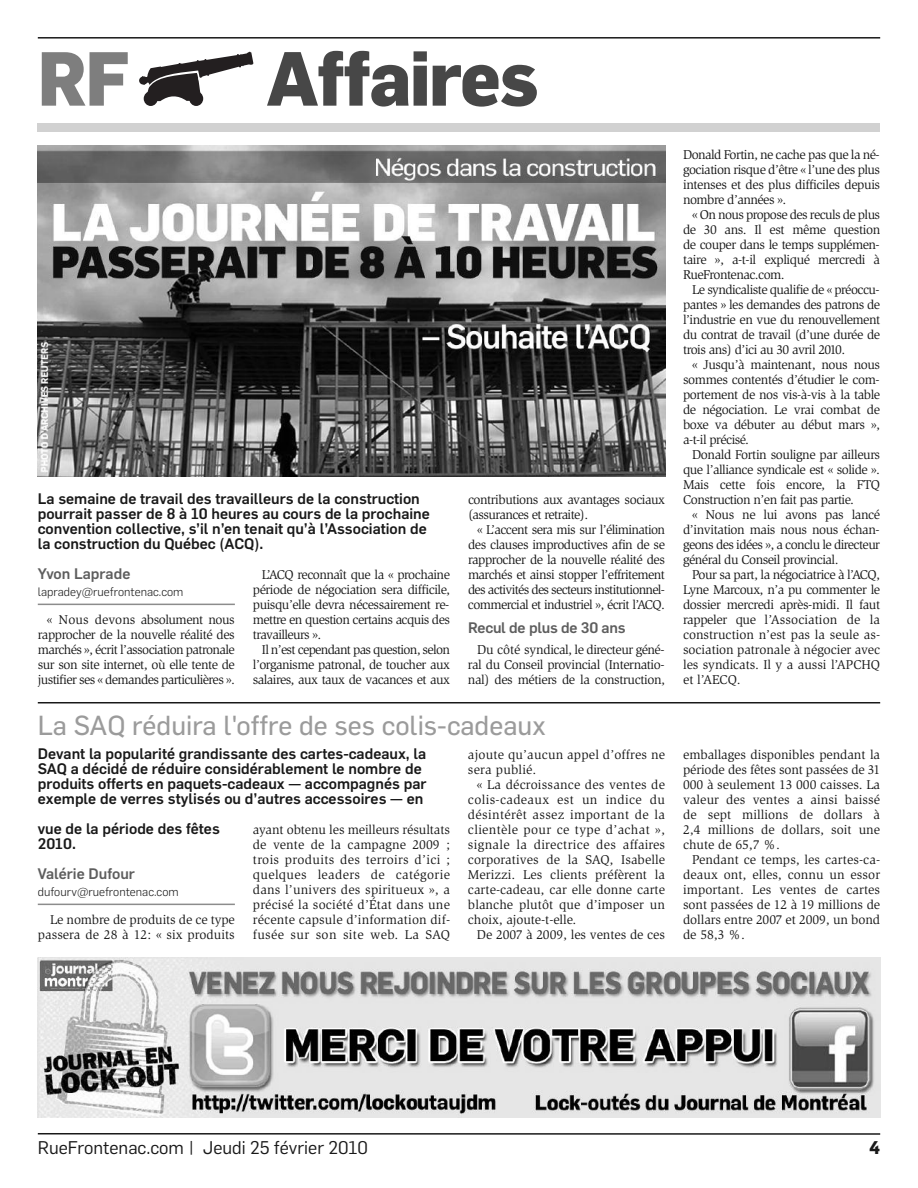
<style>
.page{position:relative;width:918px;height:1188px;background:#fff}
.page>*{position:absolute;margin:0;border:0;box-sizing:border-box;transform-origin:0 0}
.t1{font:800 75px "Flama";letter-spacing:-.02em;color:#474747;scale:.95 1}
.t2{font:800 75px "Flama";color:#7e7e7e;scale:.95 1}
.t3{font:27px "Flama Basic";color:#9b9b9b}
.t4{font:18px "Flama";color:#191919}
.t5{font:700 18px "Flama";color:#191919}
.t6{font:500 15px/15px "Flama";color:#191919}
.t7{font:500 15px "Flama";color:#5e5e5e}
.t8{font:13.2px/15px "Slimbach Std";letter-spacing:-.03em;color:#191919;text-align:justify}
.t9{font:13.2px/15px "Slimbach Std";letter-spacing:-.01em;color:#191919;text-align:right}
.t10{font:13.2px/15px "Slimbach Std";letter-spacing:.015em;color:#191919}
.t11{font:13.2px "Slimbach Std";letter-spacing:-.005em;color:#191919}
.t12{font:300 12px "Flama";color:#191919}
</style>
<div class="page">
<hr style="left:38px;top:604px;width:197px;height:1px;background:#8c8c8c">
<hr style="left:38px;top:904px;width:197px;height:1px;background:#8c8c8c">
<div style="left:189px;top:91px;width:14px;height:15px;background:#231f20;border-radius:50%"></div>
<div style="left:144px;top:91px;width:14px;height:15px;background:#231f20;border-radius:50%"></div>
<svg style="left:139px;top:52px;width:114px;height:49px"></svg>
<hr style="left:38px;top:1133px;width:842px;height:2px;background:#191919">
<hr style="left:38px;top:37px;width:842px;height:2px;background:#191919">
<div style="left:38px;top:123px;width:842px;height:9px;background:#d1d1d1"></div>
<img style="left:38px;top:146px;width:627px;height:330px">
<hr style="left:38px;top:702px;width:842px;height:1px;background:#191919">
<img style="left:38px;top:957px;width:842px;height:161px">
<h1 class="t2" style="left:38px;top:44px;width:98px">RF</h1>
<h1 class="t1" style="left:266px;top:44px;width:288px">Affaires</h1>
<p class="t6" style="left:38px;top:492px;width:394px">La semaine de travail des travailleurs de la construction pourrait passer de 8 à 10 heures au cours de la prochaine convention collective, s’il n’en tenait qu’à l’Association de la construction du Québec (ACQ).</p>
<p class="t7" style="left:38px;top:567px;width:94px">Yvon Laprade</p>
<p class="t12" style="left:38px;top:586px;width:147px">lapradey@ruefrontenac.com</p>
<p class="t8" style="left:38px;top:613px;width:199px;text-indent:9px">« Nous devons absolument nous rapprocher de la nouvelle réalité des marchés », écrit l’association patronale sur son site internet, où elle tente de justifier ses « demandes particulières ».</p>
<p class="t8" style="left:253px;top:568px;width:199px;text-indent:9px">L’ACQ reconnaît que la « prochaine période de négociation sera difficile, puisqu’elle devra nécessairement re&shy;mettre en question certains acquis des travailleurs ».</p>
<p class="t8" style="left:253px;top:643px;width:199px;text-indent:9px">Il n’est cependant pas question, selon l’organisme patronal, de toucher aux salaires, aux taux de vacances et aux</p>
<p class="t8" style="left:468px;top:493px;width:199px">contributions aux avantages sociaux (assurances et retraite).</p>
<p class="t8" style="left:468px;top:523px;width:199px;text-indent:9px">« L’accent sera mis sur l’élimination des clauses improductives afin de se rapprocher de la nouvelle réalité des marchés et ainsi stopper l’effritement des activités des secteurs institutionnel&shy;commercial et industriel », écrit l’ACQ.</p>
<p class="t7" style="left:468px;top:621px;width:159px">Recul de plus de 30 ans</p>
<p class="t8" style="left:468px;top:643px;width:199px;text-indent:9px">Du côté syndical, le directeur géné&shy;ral du Conseil provincial (Internatio&shy;nal) des métiers de la construction,</p>
<h2 class="t3" style="left:38px;top:712px;width:509px">La SAQ réduira l'offre de ses colis-cadeaux</h2>
<p class="t6" style="left:38px;top:747px;width:390px">Devant la popularité grandissante des cartes-cadeaux, la SAQ a décidé de réduire considérablement le nombre de produits offerts en paquets-cadeaux — accompagnés par exemple de verres stylisés ou d’autres accessoires — en</p>
<p class="t6" style="left:38px;top:822px;width:184px">vue de la période des fêtes<br>2010.</p>
<p class="t7" style="left:38px;top:867px;width:99px">Valérie Dufour</p>
<p class="t12" style="left:38px;top:886px;width:142px">dufourv@ruefrontenac.com</p>
<p class="t9" style="left:38px;top:913px;width:199px">Le nombre de produits de ce type passera de 28 à 12: « six produits</p>
<p class="t8" style="left:253px;top:823px;width:199px">ayant obtenu les meilleurs résultats de vente de la campagne 2009 ; trois produits des terroirs d’ici ; quelques leaders de catégorie dans l’univers des spiritueux », a précisé la société d’État dans une récente capsule d’information dif&shy;fusée sur son site web. La SAQ</p>
<p class="t10" style="left:468px;top:748px;width:199px">ajoute qu’aucun appel d’offres ne sera publié.</p>
<p class="t8" style="left:468px;top:778px;width:199px;text-indent:9px">« La décroissance des ventes de colis-cadeaux est un indice du désintérêt assez important de la clientèle pour ce type d’achat », signale la directrice des affaires corporatives de la SAQ, Isabelle Merizzi. Les clients préfèrent la carte-cadeau, car elle donne carte blanche plutôt que d’imposer un choix, ajoute-t-elle.</p>
<p class="t11" style="left:477px;top:930px;width:190px">De 2007 à 2009, les ventes de ces</p>
<p class="t8" style="left:683px;top:148px;width:199px">Donald Fortin, ne cache pas que la né&shy;gociation risque d’être « l’une des plus intenses et des plus difficiles depuis nombre d’années ».</p>
<p class="t8" style="left:683px;top:208px;width:199px;text-indent:9px">« On nous propose des reculs de plus de 30 ans. Il est même question de couper dans le temps supplémen&shy;taire », a-t-il expliqué mercredi à RueFrontenac.com.</p>
<p class="t8" style="left:683px;top:283px;width:199px;text-indent:9px">Le syndicaliste qualifie de « préoccu&shy;pantes » les demandes des patrons de l’industrie en vue du renouvellement du contrat de travail (d’une durée de trois ans) d’ici au 30 avril 2010.</p>
<p class="t8" style="left:683px;top:358px;width:199px;text-indent:9px">« Jusqu’à maintenant, nous nous sommes contentés d’étudier le com&shy;portement de nos vis-à-vis à la table de négociation. Le vrai combat de boxe va débuter au début mars », a-t-il précisé.</p>
<p class="t8" style="left:683px;top:448px;width:199px;text-indent:9px">Donald Fortin souligne par ailleurs que l’alliance syndicale est « solide ».<br>Mais cette fois encore, la FTQ Construction n’en fait pas partie.</p>
<p class="t8" style="left:683px;top:508px;width:199px;text-indent:9px">« Nous ne lui avons pas lancé d’invitation mais nous nous échan&shy;geons des idées », a conclu le directeur général du Conseil provincial.</p>
<p class="t8" style="left:683px;top:568px;width:199px;text-indent:9px">Pour sa part, la négociatrice à l’ACQ, Lyne Marcoux, n’a pu commenter le dossier mercredi après-midi. Il faut rappeler que l’Association de la construction n’est pas la seule as&shy;sociation patronale à négocier avec les syndicats. Il y a aussi l’APCHQ et l’AECQ.</p>
<p class="t8" style="left:683px;top:748px;width:199px">emballages disponibles pendant la période des fêtes sont passées de 31<br>000 à seulement 13 000 caisses. La valeur des ventes a ainsi baissé de sept millions de dollars à 2,4 millions de dollars, soit une chute de 65,7 %.</p>
<p class="t8" style="left:683px;top:853px;width:199px;text-indent:9px">Pendant ce temps, les cartes-ca&shy;deaux ont, elles, connu un essor important. Les ventes de cartes sont passées de 12 à 19 millions de dollars entre 2007 et 2009, un bond de 58,3 %.</p>
<h3 class="t4" style="left:38px;top:1139px;width:332px">RueFrontenac.com | Jeudi 25 février 2010</h3>
<h3 class="t5" style="left:869px;top:1140px;width:13px">4</h3>
</div>
